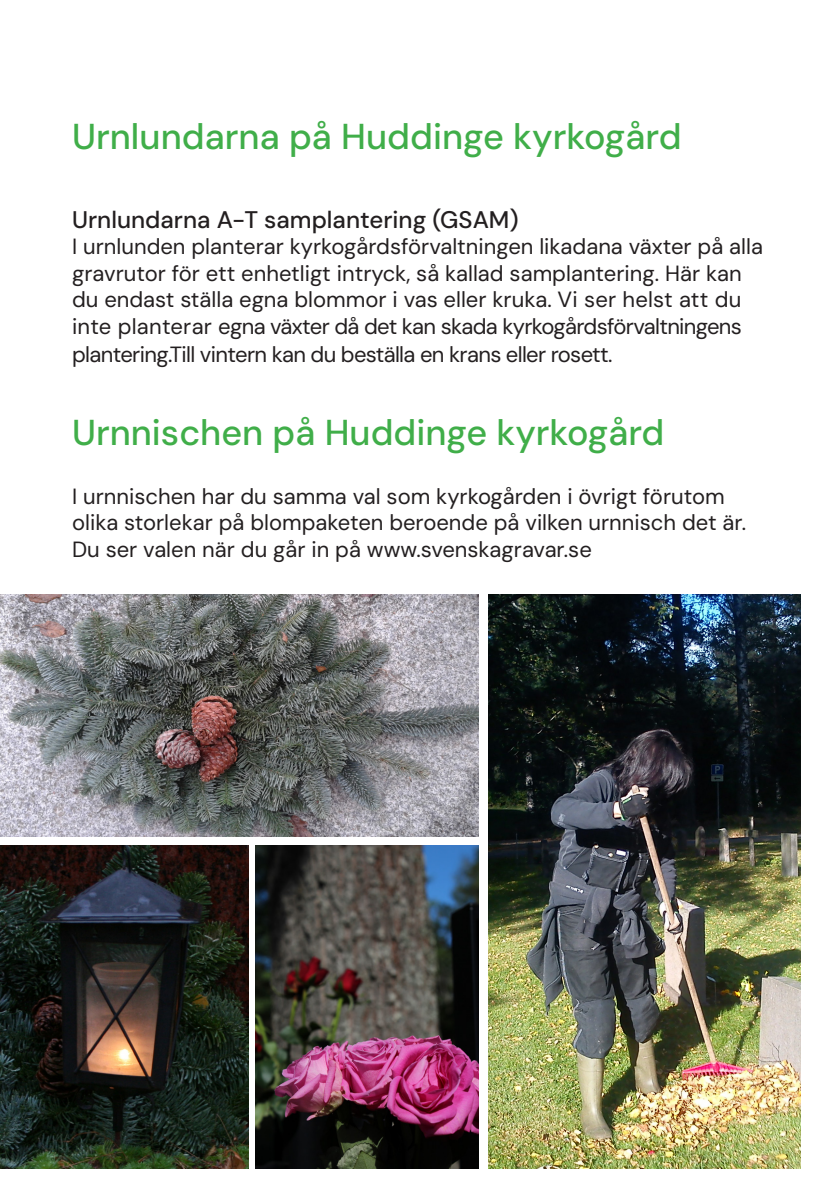
<style>
.page{position:relative;width:840px;height:1191px;background:#fff}
.page>*{position:absolute;margin:0;border:0;box-sizing:border-box;transform-origin:0 0}
.t1{font:500 36px "DM Sans";color:#40ae49}
.t2{font:500 24px "DM Sans";color:#231f20}
.t3{font:22px/26.4px "DM Sans";color:#231f20}
.t4{font:22px "DM Sans";letter-spacing:-.03em;color:#231f20}
</style>
<div class="page">
<img style="left:0;top:845px;width:248px;height:323px">
<img style="left:488px;top:594px;width:311px;height:574px">
<img style="left:0;top:594px;width:478px;height:242px">
<img style="left:255px;top:845px;width:223px;height:323px">
<p class="t1" style="left:72px;top:114px;width:610px">Urnlundarna på Huddinge kyrkogård</p>
<p class="t2" style="left:72px;top:205px;width:448px">Urnlundarna A-T samplantering (GSAM)</p>
<p class="t3" style="left:72px;top:233px;width:692px">I urnlunden planterar kyrkogårdsförvaltningen likadana växter på alla gravrutor för ett enhetligt intryck, så kallad samplantering. Här kan du endast ställa egna blommor i vas eller kruka. Vi ser helst att du inte planterar egna växter då det kan skada kyrkogårdsförvaltningens</p>
<p class="t4" style="left:72px;top:341px;width:541px">plantering.Till vintern kan du beställa en krans eller rosett.</p>
<p class="t1" style="left:72px;top:409px;width:593px">Urnnischen på Huddinge kyrkogård</p>
<p class="t3" style="left:72px;top:483px;width:675px">I urnnischen har du samma val som kyrkogården i övrigt förutom olika storlekar på blompaketen beroende på vilken urnnisch det är.<br>Du ser valen när du går in på www.svenskagravar.se</p>
</div>
